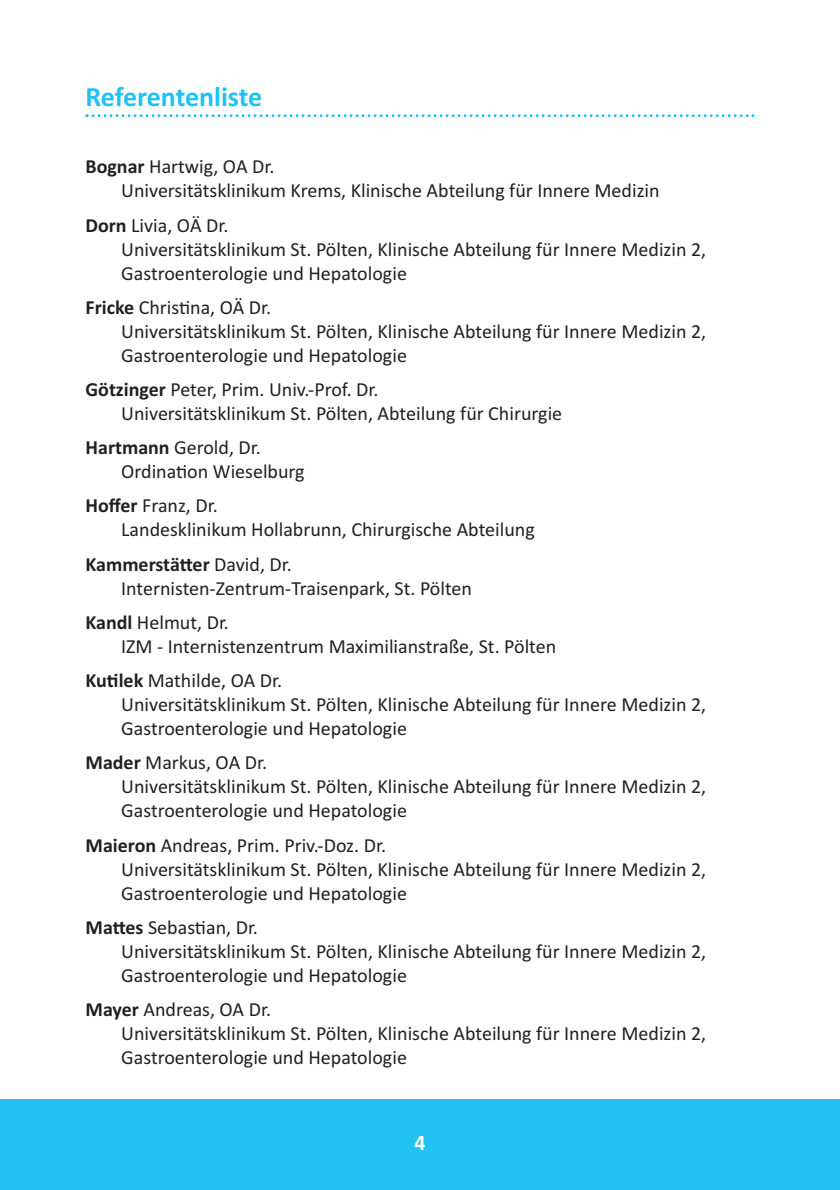
<style>
.page{position:relative;width:840px;height:1190px;background:#fff}
.page>*{position:absolute;margin:0;border:0;box-sizing:border-box;transform-origin:0 0}
.t1{font:700 28px "Calibri";letter-spacing:-.01em;color:#1fc2f3}
.t2{font:700 22px "Calibri";color:#fff}
.t3{font:20px/24px "Calibri";color:#231f20}
.s1{font-weight:700}
</style>
<div class="page">
<svg style="left:86px;top:114px;width:668px;height:3px"></svg>
<div style="left:0;top:1100px;width:840px;height:90px;background:#1fc2f3"></div>
<h1 class="t1" style="left:86px;top:87px;width:178px">Referentenliste</h1>
<p class="t3" style="left:121px;top:156px;width:540px;text-indent:-36px"><span class="s1">Bognar</span> Hartwig, OA Dr.<br>Universitätsklinikum Krems, Klinische Abteilung für Innere Medizin</p>
<p class="t3" style="left:121px;top:215px;width:587px;text-indent:-36px"><span class="s1">Dorn</span> Livia, OÄ Dr.<br>Universitätsklinikum St. Pölten, Klinische Abteilung für Innere Medizin 2,<br>Gastroenterologie und Hepatologie</p>
<p class="t3" style="left:121px;top:297px;width:587px;text-indent:-36px"><span class="s1">Fricke</span> Christina, OÄ Dr.<br>Universitätsklinikum St. Pölten, Klinische Abteilung für Innere Medizin 2,<br>Gastroenterologie und Hepatologie</p>
<p class="t3" style="left:121px;top:379px;width:443px;text-indent:-36px"><span class="s1">Götzinger</span> Peter, Prim. Univ.-Prof. Dr.<br>Universitätsklinikum St. Pölten, Abteilung für Chirurgie</p>
<p class="t3" style="left:121px;top:437px;width:185px;text-indent:-36px"><span class="s1">Hartmann</span> Gerold, Dr.<br>Ordination Wieselburg</p>
<p class="t3" style="left:121px;top:495px;width:415px;text-indent:-36px"><span class="s1">Hoffer</span> Franz, Dr.<br>Landesklinikum Hollabrunn, Chirurgische Abteilung</p>
<p class="t3" style="left:121px;top:554px;width:352px;text-indent:-36px"><span class="s1">Kammerstätter</span> David, Dr.<br>Internisten-Zentrum-Traisenpark, St. Pölten</p>
<p class="t3" style="left:121px;top:612px;width:437px;text-indent:-36px"><span class="s1">Kandl</span> Helmut, Dr.<br>IZM - Internistenzentrum Maximilianstraße, St. Pölten</p>
<p class="t3" style="left:121px;top:670px;width:587px;text-indent:-36px"><span class="s1">Kutilek</span> Mathilde, OA Dr.<br>Universitätsklinikum St. Pölten, Klinische Abteilung für Innere Medizin 2,<br>Gastroenterologie und Hepatologie</p>
<p class="t3" style="left:121px;top:752px;width:587px;text-indent:-36px"><span class="s1">Mader</span> Markus, OA Dr.<br>Universitätsklinikum St. Pölten, Klinische Abteilung für Innere Medizin 2,<br>Gastroenterologie und Hepatologie</p>
<p class="t3" style="left:121px;top:834px;width:587px;text-indent:-36px"><span class="s1">Maieron</span> Andreas, Prim. Priv.-Doz. Dr.<br>Universitätsklinikum St. Pölten, Klinische Abteilung für Innere Medizin 2,<br>Gastroenterologie und Hepatologie</p>
<p class="t3" style="left:121px;top:917px;width:587px;text-indent:-36px"><span class="s1">Mattes</span> Sebastian, Dr.<br>Universitätsklinikum St. Pölten, Klinische Abteilung für Innere Medizin 2,<br>Gastroenterologie und Hepatologie</p>
<p class="t3" style="left:121px;top:999px;width:587px;text-indent:-36px"><span class="s1">Mayer</span> Andreas, OA Dr.<br>Universitätsklinikum St. Pölten, Klinische Abteilung für Innere Medizin 2,<br>Gastroenterologie und Hepatologie</p>
<p class="t2" style="left:414px;top:1135px;width:13px">4</p>
</div>
